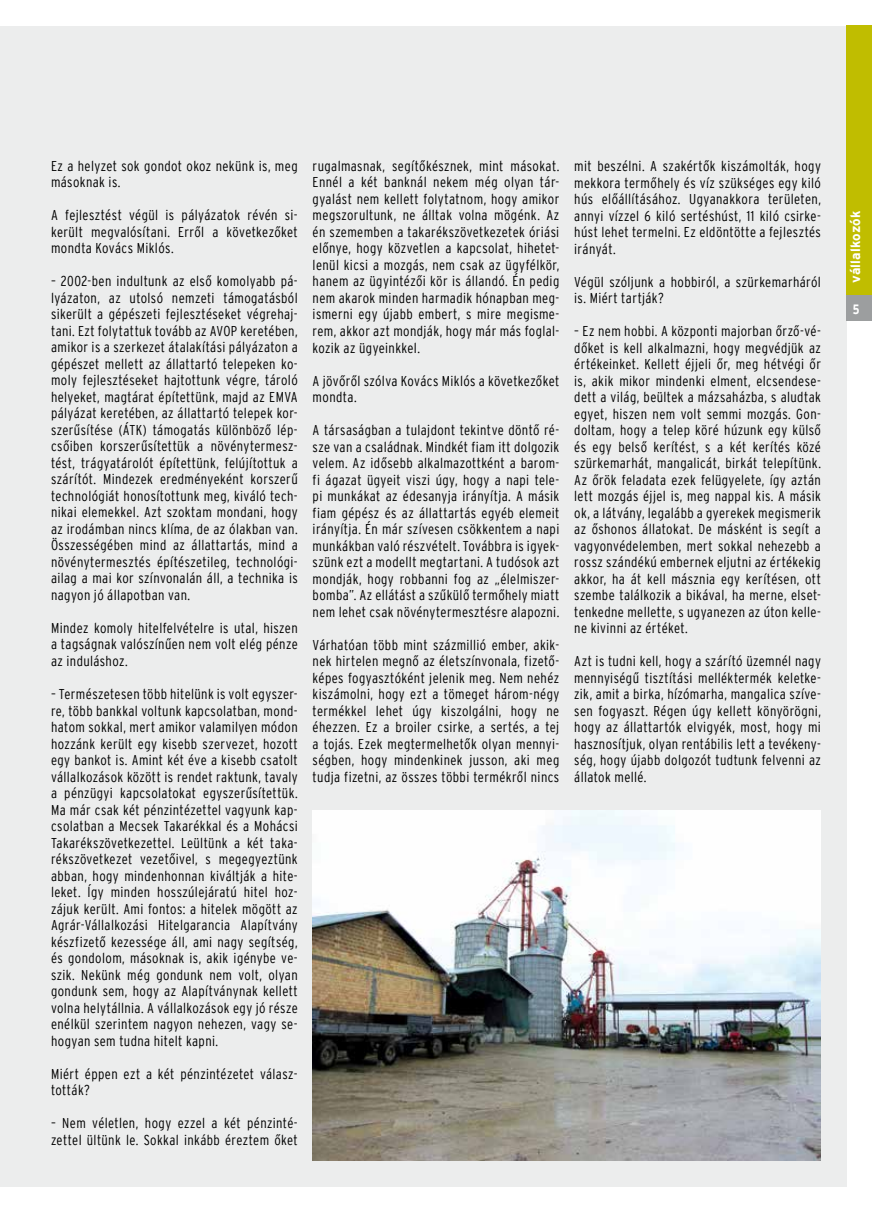
<style>
.page{position:relative;width:872px;height:1212px;background:#fff}
.page>*{position:absolute;margin:0;border:0;box-sizing:border-box;transform-origin:0 0}
.t1{font:14.25px/16.5px "Interstate Light Condensed HU";letter-spacing:.025em;color:#000;text-align:justify}
.t2{font:13.5px "Interstate Bold HU";letter-spacing:.005em;color:#fff}
.t3{font:13.5px "Interstate Bold Condensed HU";color:#fff}
</style>
<div class="page">
<div style="left:0;top:26px;width:846px;height:1160px;background:#eceded"></div>
<div style="left:846px;top:26px;width:26px;height:270px;background:#c0bd00"></div>
<div style="left:846px;top:296px;width:26px;height:25px;background:#9c9e9f"></div>
<img style="left:313px;top:810px;width:508px;height:351px">
<p class="t1" style="left:51px;top:157px;width:248px">Ez a helyzet sok gondot okoz nekünk is, meg másoknak is.</p>
<p class="t1" style="left:51px;top:207px;width:248px">A fejlesztést végül is pályázatok révén si&shy;került megvalósítani. Erről a következőket mondta Kovács Miklós.</p>
<p class="t1" style="left:51px;top:273px;width:248px">– 2002-ben indultunk az első komolyabb pá&shy;lyázaton, az utolsó nemzeti támogatásból sikerült a gépészeti fejlesztéseket végrehaj&shy;tani. Ezt folytattuk tovább az AVOP keretében, amikor is a szerkezet átalakítási pályázaton a gépészet mellett az állattartó telepeken ko&shy;moly fejlesztéseket hajtottunk végre, tároló helyeket, magtárat építettünk, majd az EMVA pályázat keretében, az állattartó telepek kor&shy;szerűsítése (ÁTK) támogatás különböző lép&shy;csőiben korszerűsítettük a növénytermesz&shy;tést, trágyatárolót építettünk, felújítottuk a szárítót. Mindezek eredményeként korszerű technológiát honosítottunk meg, kiváló tech&shy;nikai elemekkel. Azt szoktam mondani, hogy az irodámban nincs klíma, de az ólakban van.<br>Összességében mind az állattartás, mind a növénytermesztés építészetileg, technológi&shy;ailag a mai kor színvonalán áll, a technika is nagyon jó állapotban van.</p>
<p class="t1" style="left:51px;top:620px;width:248px">Mindez komoly hitelfelvételre is utal, hiszen a tagságnak valószínűen nem volt elég pénze az induláshoz.</p>
<p class="t1" style="left:51px;top:686px;width:248px">– Természetesen több hitelünk is volt egyszer&shy;re, több bankkal voltunk kapcsolatban, mond&shy;hatom sokkal, mert amikor valamilyen módon hozzánk került egy kisebb szervezet, hozott egy bankot is. Amint két éve a kisebb csatolt vállalkozások között is rendet raktunk, tavaly a pénzügyi kapcsolatokat egyszerűsítettük.<br>Ma már csak két pénzintézettel vagyunk kap&shy;csolatban a Mecsek Takarékkal és a Mohácsi Takarékszövetkezettel. Leültünk a két taka&shy;rékszövetkezet vezetőivel, s megegyeztünk abban, hogy mindenhonnan kiváltják a hite&shy;leket. Így minden hosszúlejáratú hitel hoz&shy;zájuk került. Ami fontos: a hitelek mögött az Agrár-Vállalkozási Hitelgarancia Alapítvány készfizető kezessége áll, ami nagy segítség, és gondolom, másoknak is, akik igénybe ve&shy;szik. Nekünk még gondunk nem volt, olyan gondunk sem, hogy az Alapítványnak kellett volna helytállnia. A vállalkozások egy jó része enélkül szerintem nagyon nehezen, vagy se&shy;hogyan sem tudna hitelt kapni.</p>
<p class="t1" style="left:51px;top:1065px;width:248px">Miért éppen ezt a két pénzintézetet válasz&shy;tották?</p>
<p class="t1" style="left:51px;top:1115px;width:248px">– Nem véletlen, hogy ezzel a két pénzinté&shy;zettel ültünk le. Sokkal inkább éreztem őket</p>
<p class="t1" style="left:313px;top:158px;width:248px">rugalmasnak, segítőkésznek, mint másokat.<br>Ennél a két banknál nekem még olyan tár&shy;gyalást nem kellett folytatnom, hogy amikor megszorultunk, ne álltak volna mögénk. Az én szememben a takarékszövetkezetek óriási előnye, hogy közvetlen a kapcsolat, hihetet&shy;lenül kicsi a mozgás, nem csak az ügyfélkör, hanem az ügyintézői kör is állandó. Én pedig nem akarok minden harmadik hónapban meg&shy;ismerni egy újabb embert, s mire megisme&shy;rem, akkor azt mondják, hogy már más foglal&shy;kozik az ügyeinkkel.</p>
<p class="t1" style="left:313px;top:372px;width:248px">A jövőről szólva Kovács Miklós a következőket mondta.</p>
<p class="t1" style="left:313px;top:422px;width:248px">A társaságban a tulajdont tekintve döntő ré&shy;sze van a családnak. Mindkét fiam itt dolgozik velem. Az idősebb alkalmazottként a barom&shy;fi ágazat ügyeit viszi úgy, hogy a napi tele&shy;pi munkákat az édesanyja irányítja. A másik fiam gépész és az állattartás egyéb elemeit irányítja. Én már szívesen csökkentem a napi munkákban való részvételt. Továbbra is igyek&shy;szünk ezt a modellt megtartani. A tudósok azt mondják, hogy robbanni fog az „élelmiszer&shy;bomba”. Az ellátást a szűkülő termőhely miatt nem lehet csak növénytermesztésre alapozni.</p>
<p class="t1" style="left:313px;top:636px;width:248px">Várhatóan több mint százmillió ember, akik&shy;nek hirtelen megnő az életszínvonala, fizető&shy;képes fogyasztóként jelenik meg. Nem nehéz kiszámolni, hogy ezt a tömeget három-négy termékkel lehet úgy kiszolgálni, hogy ne éhezzen. Ez a broiler csirke, a sertés, a tej a tojás. Ezek megtermelhetők olyan mennyi&shy;ségben, hogy mindenkinek jusson, aki meg tudja fizetni, az összes többi termékről nincs</p>
<p class="t1" style="left:574px;top:158px;width:248px">mit beszélni. A szakértők kiszámolták, hogy mekkora termőhely és víz szükséges egy kiló hús előállításához. Ugyanakkora területen, annyi vízzel 6 kiló sertéshúst, 11 kiló csirke&shy;húst lehet termelni. Ez eldöntötte a fejlesztés irányát.</p>
<p class="t1" style="left:574px;top:273px;width:248px">Végül szóljunk a hobbiról, a szürkemarháról is. Miért tartják?</p>
<p class="t1" style="left:574px;top:323px;width:248px">– Ez nem hobbi. A központi majorban őrző-vé&shy;dőket is kell alkalmazni, hogy megvédjük az értékeinket. Kellett éjjeli őr, meg hétvégi őr is, akik mikor mindenki elment, elcsendese&shy;dett a világ, beültek a mázsaházba, s aludtak egyet, hiszen nem volt semmi mozgás. Gon&shy;doltam, hogy a telep köré húzunk egy külső és egy belső kerítést, s a két kerítés közé szürkemarhát, mangalicát, birkát telepítünk.<br>Az őrök feladata ezek felügyelete, így aztán lett mozgás éjjel is, meg nappal kis. A másik ok, a látvány, legalább a gyerekek megismerik az őshonos állatokat. De másként is segít a vagyonvédelemben, mert sokkal nehezebb a rossz szándékú embernek eljutni az értékekig akkor, ha át kell másznia egy kerítésen, ott szembe találkozik a bikával, ha merne, elset&shy;tenkedne mellette, s ugyanezen az úton kelle&shy;ne kivinni az értéket.</p>
<p class="t1" style="left:574px;top:653px;width:248px">Azt is tudni kell, hogy a szárító üzemnél nagy mennyiségű tisztítási melléktermék keletke&shy;zik, amit a birka, hízómarha, mangalica szíve&shy;sen fogyaszt. Régen úgy kellett könyörögni, hogy az állattartók elvigyék, most, hogy mi hasznosítjuk, olyan rentábilis lett a tevékeny&shy;ség, hogy újabb dolgozót tudtunk felvenni az állatok mellé.</p>
<p class="t2" style="left:848px;top:283px;width:73px;rotate:-90deg">vállalkozók</p>
<p class="t3" style="left:852px;top:301px;width:8px">5</p>
</div>
